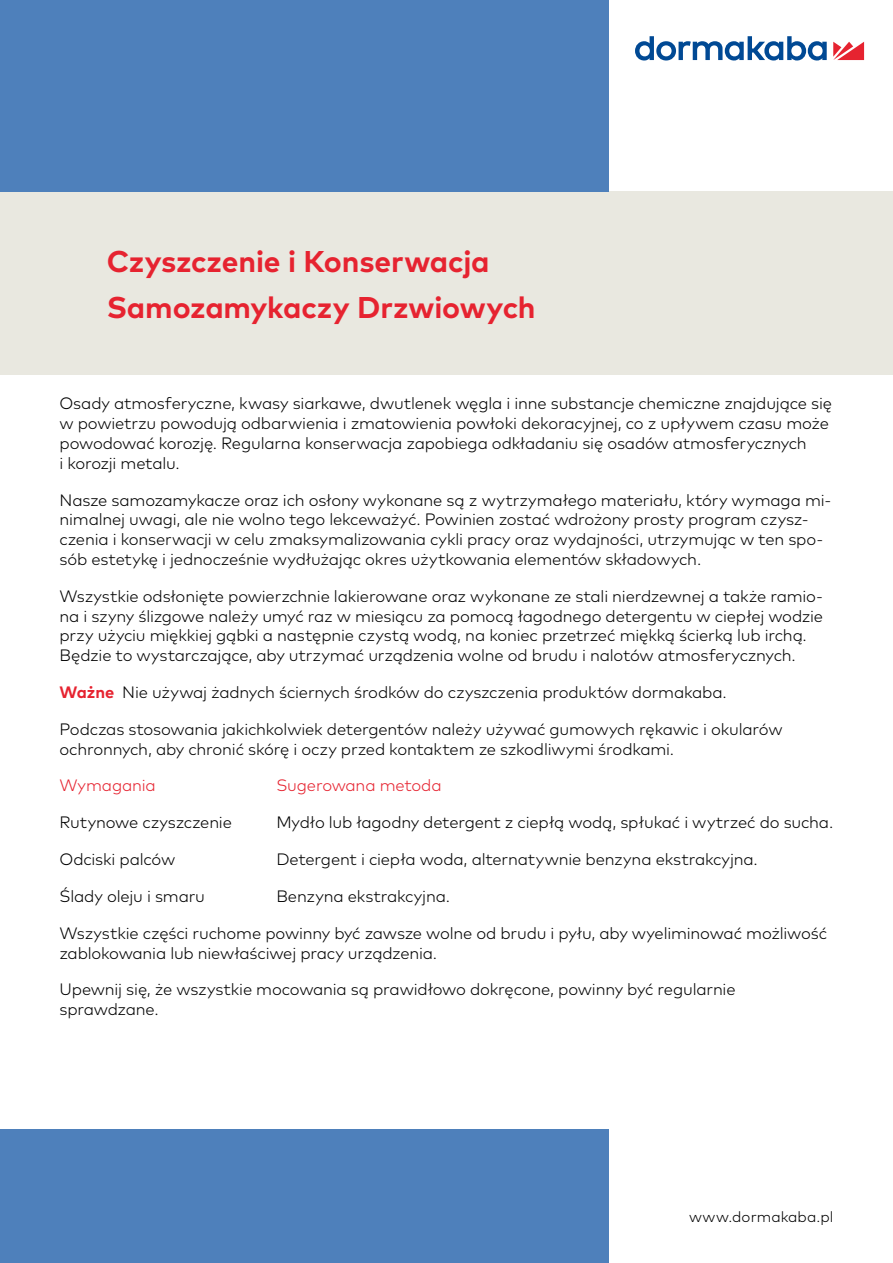
<style>
.page{position:relative;width:893px;height:1263px;background:#fff}
.page>*{position:absolute;margin:0;border:0;box-sizing:border-box;transform-origin:0 0}
.t1{font:700 30px/46.5px "Mark Pro";letter-spacing:-.005em;color:#e62330}
.t2{font:300 16.5px/19.8px "Mark Pro";letter-spacing:-.01em;color:#000}
.t3{font:300 16.5px "Mark Pro";letter-spacing:-.01em;color:#e62330}
.t4{font:300 15px "Mark Pro";letter-spacing:.005em;color:#000}
.s1{font-weight:700;color:#e62330}
</style>
<div class="page">
<div style="left:0;top:191px;width:893px;height:184px;background:#e9e8e0"></div>
<div style="left:0;top:0;width:608px;height:191px;background:#4e80bb"></div>
<div style="left:0;top:1129px;width:608px;height:134px;background:#4e80bb"></div>
<svg style="left:833px;top:42px;width:31px;height:18px"></svg>
<svg style="left:635px;top:36px;width:192px;height:25px"></svg>
<h1 class="t1" style="left:107px;top:235px;width:430px">Czyszczenie i Konserwacja<br>Samozamykaczy Drzwiowych</h1>
<p class="t2" style="left:60px;top:392px;width:774px">Osady atmosferyczne, kwasy siarkawe, dwutlenek węgla i inne substancje chemiczne znajdujące się w powietrzu powodują odbarwienia i zmatowienia powłoki dekoracyjnej, co z upływem czasu może powodować korozję. Regularna konserwacja zapobiega odkładaniu się osadów atmosferycznych<br>i korozji metalu.</p>
<p class="t2" style="left:60px;top:489px;width:773px">Nasze samozamykacze oraz ich osłony wykonane są z wytrzymałego materiału, który wymaga mi&shy;nimalnej uwagi, ale nie wolno tego lekceważyć. Powinien zostać wdrożony prosty program czysz&shy;czenia i konserwacji w celu zmaksymalizowania cykli pracy oraz wydajności, utrzymując w ten spo&shy;sób estetykę i jednocześnie wydłużając okres użytkowania elementów składowych.</p>
<p class="t2" style="left:60px;top:585px;width:765px">Wszystkie odsłonięte powierzchnie lakierowane oraz wykonane ze stali nierdzewnej a także ramio&shy;na i szyny ślizgowe należy umyć raz w miesiącu za pomocą łagodnego detergentu w ciepłej wodzie przy użyciu miękkiej gąbki a następnie czystą wodą, na koniec przetrzeć miękką ścierką lub irchą.<br>Będzie to wystarczające, aby utrzymać urządzenia wolne od brudu i nalotów atmosferycznych.</p>
<p class="t2" style="left:60px;top:681px;width:669px"><span class="s1">Ważne</span> Nie używaj żadnych ściernych środków do czyszczenia produktów dormakaba.</p>
<p class="t2" style="left:60px;top:718px;width:724px">Podczas stosowania jakichkolwiek detergentów należy używać gumowych rękawic i okularów ochronnych, aby chronić skórę i oczy przed kontaktem ze szkodliwymi środkami.</p>
<p class="t3" style="left:60px;top:773px;width:98px">Wymagania</p>
<p class="t3" style="left:276px;top:773px;width:167px">Sugerowana metoda</p>
<p class="t2" style="left:60px;top:811px;width:174px">Rutynowe czyszczenie</p>
<p class="t2" style="left:276px;top:811px;width:558px">Mydło lub łagodny detergent z ciepłą wodą, spłukać i wytrzeć do sucha.</p>
<p class="t2" style="left:60px;top:848px;width:117px">Odciski palców</p>
<p class="t2" style="left:276px;top:848px;width:483px">Detergent i ciepła woda, alternatywnie benzyna ekstrakcyjna.</p>
<p class="t2" style="left:60px;top:885px;width:147px">Ślady oleju i smaru</p>
<p class="t2" style="left:276px;top:885px;width:175px">Benzyna ekstrakcyjna.</p>
<p class="t2" style="left:60px;top:922px;width:769px">Wszystkie części ruchome powinny być zawsze wolne od brudu i pyłu, aby wyeliminować możliwość zablokowania lub niewłaściwej pracy urządzenia.</p>
<p class="t2" style="left:60px;top:978px;width:678px">Upewnij się, że wszystkie mocowania są prawidłowo dokręcone, powinny być regularnie sprawdzane.</p>
<p class="t4" style="left:689px;top:1205px;width:146px">www.dormakaba.pl</p>
</div>
